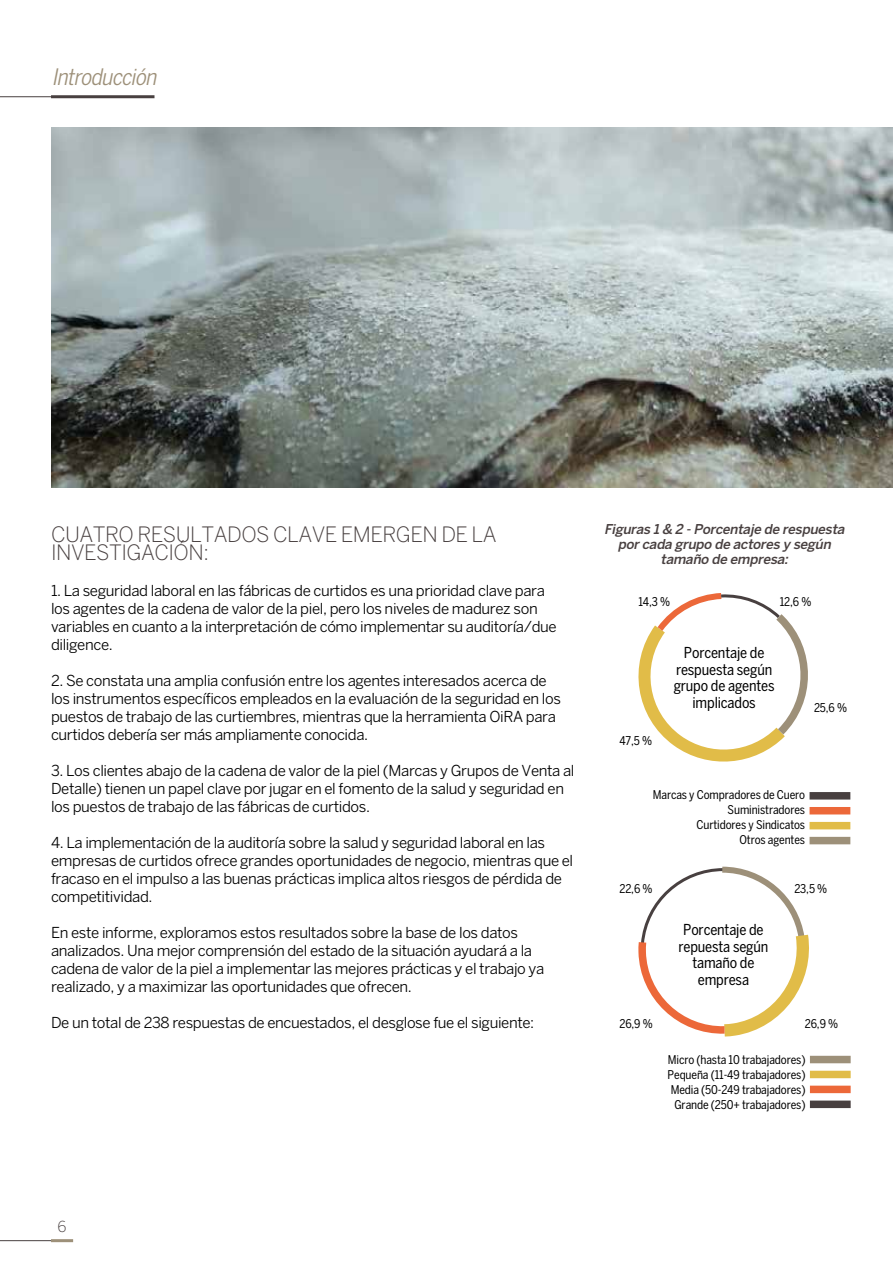
<style>
.page{position:relative;width:893px;height:1263px;background:#fff}
.page>*{position:absolute;margin:0;border:0;box-sizing:border-box;transform-origin:0 0}
.t1{font:italic condensed 22.5px "Benton Sans";color:#9d9079}
.t2{font:300 21px/18px "Benton Sans";letter-spacing:-.025em;color:#484040}
.t3{font:15px/18px "Benton Sans";letter-spacing:-.025em;color:#000}
.t4{font:condensed 15px/16.5px "Benton Sans";letter-spacing:-.01em;color:#000;text-align:center}
.t5{font:300 15px "Benton Sans";color:#484040}
.t6{font:italic 500 13.5px/15px "Benton Sans";color:#484040;text-align:center}
.t7{font:condensed 12px/15px "Benton Sans";letter-spacing:-.01em;color:#000;text-align:right}
</style>
<div class="page">
<hr style="left:0;top:1240px;width:67px;height:1px;background:#484040">
<hr style="left:51px;top:1239px;width:22px;height:3px;background:#9d9079">
<hr style="left:0;top:96px;width:132px;height:1px;background:#484040">
<hr style="left:51px;top:95px;width:103px;height:3px;background:#484040">
<svg style="left:638px;top:593px;width:170px;height:169px"></svg>
<svg style="left:638px;top:866px;width:171px;height:171px"></svg>
<div style="left:809px;top:792px;width:41px;height:7px;background:#484040"></div>
<div style="left:810px;top:1056px;width:41px;height:7px;background:#9d9079"></div>
<div style="left:809px;top:807px;width:41px;height:7px;background:#ec6839"></div>
<div style="left:810px;top:1071px;width:41px;height:7px;background:#e1bc48"></div>
<div style="left:809px;top:822px;width:41px;height:7px;background:#e1bc48"></div>
<div style="left:810px;top:1086px;width:41px;height:7px;background:#ec6839"></div>
<div style="left:809px;top:837px;width:41px;height:7px;background:#9d9079"></div>
<div style="left:810px;top:1100px;width:41px;height:8px;background:#484040"></div>
<img style="left:52px;top:128px;width:841px;height:360px">
<h1 class="t1" style="left:52px;top:64px;width:111px">Introducción</h1>
<h2 class="t2" style="left:51px;top:525px;width:447px">CUATRO RESULTADOS CLAVE EMERGEN DE LA<br>INVESTIGACIÓN:</h2>
<p class="t3" style="left:51px;top:581px;width:507px">1. La seguridad laboral en las fábricas de curtidos es una prioridad clave para los agentes de la cadena de valor de la piel, pero los niveles de madurez son variables en cuanto a la interpretación de cómo implementar su auditoría/due diligence.</p>
<p class="t3" style="left:51px;top:671px;width:512px">2. Se constata una amplia confusión entre los agentes interesados acerca de los instrumentos específicos empleados en la evaluación de la seguridad en los puestos de trabajo de las curtiembres, mientras que la herramienta OiRA para curtidos debería ser más ampliamente conocida.</p>
<p class="t3" style="left:51px;top:761px;width:525px">3. Los clientes abajo de la cadena de valor de la piel (Marcas y Grupos de Venta al<br>Detalle) tienen un papel clave por jugar en el fomento de la salud y seguridad en los puestos de trabajo de las fábricas de curtidos.</p>
<p class="t3" style="left:51px;top:833px;width:524px">4. La implementación de la auditoría sobre la salud y seguridad laboral en las empresas de curtidos ofrece grandes oportunidades de negocio, mientras que el fracaso en el impulso a las buenas prácticas implica altos riesgos de pérdida de competitividad.</p>
<p class="t3" style="left:51px;top:923px;width:495px">En este informe, exploramos estos resultados sobre la base de los datos analizados. Una mejor comprensión del estado de la situación ayudará a la cadena de valor de la piel a implementar las mejores prácticas y el trabajo ya realizado, y a maximizar las oportunidades que ofrecen.</p>
<p class="t3" style="left:51px;top:1013px;width:485px">De un total de 238 respuestas de encuestados, el desglose fue el siguiente:</p>
<p class="t6" style="left:604px;top:521px;width:245px">Figuras 1&amp; 2 -Porcentaje de respuesta porcada grupo de actores y según tamaño de empresa:</p>
<p class="t7" style="left:638px;top:594px;width:33px">14,3 %</p>
<p class="t7" style="left:780px;top:594px;width:33px">12,6 %</p>
<p class="t7" style="left:619px;top:733px;width:34px">47,5 %</p>
<p class="t4" style="left:674px;top:644px;width:103px">Porcentaje de respuesta según grupo de agentes implicados</p>
<p class="t7" style="left:814px;top:700px;width:35px">25,6 %</p>
<p class="t7" style="left:653px;top:787px;width:154px">Marcas y Compradores de Cuero<br>Suministradores<br>Curtidores y Sindicatos<br>Otros agentes</p>
<p class="t7" style="left:619px;top:881px;width:35px">22,6 %</p>
<p class="t4" style="left:678px;top:921px;width:91px">Porcentaje de repuesta según tamaño de empresa</p>
<p class="t7" style="left:794px;top:881px;width:34px">23,5 %</p>
<p class="t7" style="left:619px;top:1016px;width:35px">26,9 %</p>
<p class="t7" style="left:805px;top:1016px;width:35px">26,9 %</p>
<p class="t7" style="left:668px;top:1052px;width:139px;text-align:center">Micro (hasta 10 trabajadores)<br>Pequeña (11-49 trabajadores)<br>Media (50-249 trabajadores)<br>Grande (250+ trabajadores)</p>
<p class="t5" style="left:58px;top:1218px;width:11px">6</p>
</div>
